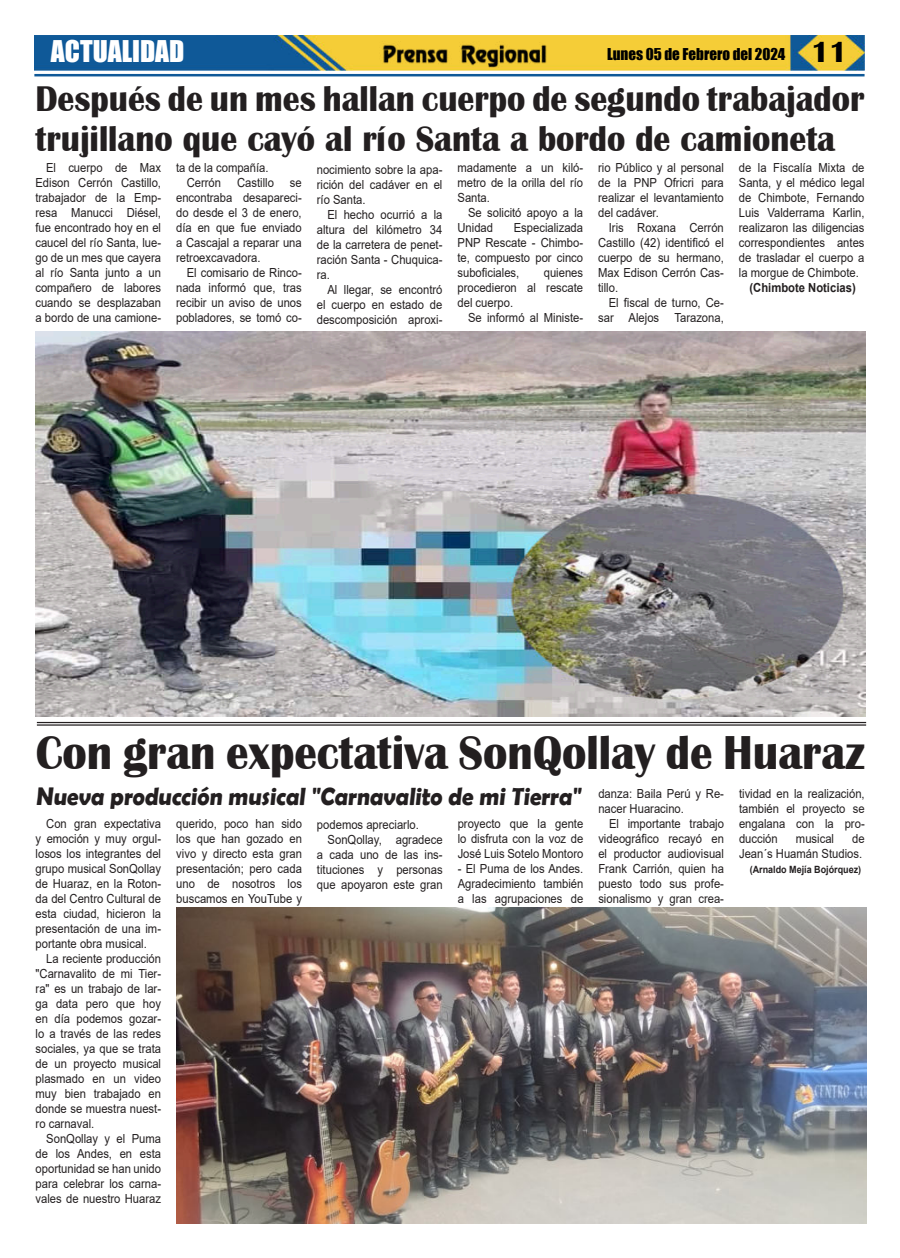
<style>
.page{position:relative;width:900px;height:1258px;background:#fff}
.page>*{position:absolute;margin:0;border:0;box-sizing:border-box;transform-origin:0 0}
.t1{font:700 49px "Britannic";color:#231f20;scale:.92 1}
.t2{font:700 36.75px/40px "Britannic";color:#231f20;scale:.92 1}
.t3{font:27.5px "Impact";color:#fff}
.t4{font:700 25px "Berlin Sans FB Demi";color:#231f20;scale:.92 1}
.t5{font:15px "Impact";color:#000}
.t6{font:12.5px/15px "Arial";color:#231f20;text-align:justify;scale:.9 1}
.t7{font:700 12.5px "Arial";color:#231f20;scale:.9 1}
.t8{font:700 10px "Arial";color:#231f20;scale:.9 1}
.s1{font-family:"Britannic";font-weight:700;font-size:30px}
</style>
<div class="page">
<img style="left:34px;top:35px;width:831px;height:36px">
<hr style="left:34px;top:74px;width:831px;height:2px;background:#0f5998">
<img style="left:380px;top:41px;width:169px;height:27px">
<img style="left:36px;top:332px;width:830px;height:384px">
<img style="left:176px;top:907px;width:690px;height:316px">
<hr style="left:37px;top:722px;width:829px;height:1px;background:#231f20">
<hr style="left:37px;top:724px;width:829px;height:2px;background:#231f20">
<h3 class="t3" style="left:51px;top:36px;width:135px">ACTUALIDAD</h3>
<p class="t5" style="left:607px;top:46px;width:242px">Lunes 05 de Febrero del 2024 <span class="s1">11</span></p>
<h2 class="t2" style="left:35px;top:82px;width:903px">Después de un mes hallan cuerpo de segundo trabajador trujillano que cayó al río Santa a bordo de camioneta</h2>
<p class="t6" style="left:457px;top:160px;width:141px">madamente a un kiló&shy;metro de la orilla del río Santa.</p>
<p class="t6" style="left:457px;top:205px;width:141px;text-indent:11px">Se solicitó apoyo a la<br>Unidad</p>
<p class="t6" style="left:35px;top:160px;width:141px;text-indent:11px">El cuerpo de Max Edison Cerrón Castillo, trabajador de la Emp&shy;resa Manucci Diésel, fue encontrado hoy en el caucel del río Santa, lue&shy;go de un mes que cayera al río Santa junto a un compañero de labores cuando se desplazaban a bordo de una camione-</p>
<p class="t6" style="left:187px;top:160px;width:93px;text-indent:-11px">ta de la compañía.<br>Cerrón</p>
<p class="t6" style="left:739px;top:160px;width:141px">de la Fiscalía Mixta de Santa, y el médico legal de Chimbote, Fernando Luis Valderrama Karlin, realizaron las diligencias correspondientes antes de trasladar el cuerpo a la morgue de Chimbote.</p>
<p class="t7" style="left:750px;top:283px;width:120px">(Chimbote Noticias)</p>
<p class="t6" style="left:598px;top:160px;width:141px">rio Público y al personal de la PNP Ofricri para realizar el levantamiento del cadáver.</p>
<p class="t6" style="left:598px;top:220px;width:141px;text-indent:11px">Iris Roxana Cerrón Castillo (42) identificó el cuerpo de su hermano, Max Edison Cerrón Cas&shy;tillo.</p>
<p class="t6" style="left:598px;top:295px;width:141px;text-align:right">El fiscal de turno, Ce&shy;sar Alejos Tarazona,</p>
<p class="t6" style="left:317px;top:163px;width:141px">nocimiento sobre la apa&shy;rición del cadáver en el río Santa.</p>
<p class="t6" style="left:317px;top:208px;width:141px;text-indent:11px">El hecho ocurrió a la altura del kilómetro 34 de la carretera de penet&shy;ración Santa - Chuquica&shy;ra.</p>
<p class="t6" style="left:317px;top:282px;width:141px;text-indent:11px">Al llegar, se encontró el cuerpo en estado de descomposición aproxi-</p>
<p class="t6" style="left:237px;top:176px;width:42px">Castillo</p>
<p class="t6" style="left:176px;top:176px;width:141px;text-indent:114px">se encontraba desapareci&shy;do desde el 3 de enero, día en que fue enviado a Cascajal a reparar una retroexcavadora.</p>
<p class="t6" style="left:176px;top:265px;width:141px;text-indent:11px">El comisario de Rinco&shy;nada informó que, tras recibir un aviso de unos pobladores, se tomó co-</p>
<p class="t6" style="left:457px;top:220px;width:141px;text-indent:56px">Especializada PNP Rescate - Chimbo&shy;te, compuesto por cinco suboficiales,</p>
<p class="t6" style="left:457px;top:265px;width:141px;text-indent:86px">quienes procedieron al rescate del cuerpo.</p>
<p class="t6" style="left:468px;top:310px;width:129px">Se informó al Ministe-</p>
<h1 class="t1" style="left:36px;top:735px;width:903px">Con gran expectativa SonQollay de Huaraz</h1>
<h3 class="t4" style="left:36px;top:785px;width:597px">Nueva producción musical "Carnavalito de mi Tierra"</h3>
<p class="t6" style="left:36px;top:816px;width:141px;text-indent:11px">Con gran expectativa y emoción y muy orgul&shy;losos los integrantes del grupo musical SonQollay de Huaraz, en la Roton&shy;da del Centro Cultural de esta ciudad, hicieron la presentación de una im&shy;portante obra musical.</p>
<p class="t6" style="left:36px;top:951px;width:141px;text-indent:11px">La reciente producción "Carnavalito de mi Tier&shy;ra" es un trabajo de lar&shy;ga data pero que hoy en día podemos gozar&shy;lo a través de las redes sociales, ya que se trata de un proyecto musical plasmado en un video muy bien trabajado en donde se muestra nuest&shy;ro carnaval.</p>
<p class="t6" style="left:36px;top:1131px;width:141px;text-indent:11px">SonQollay y el Puma de los Andes, en esta oportunidad se han unido para celebrar los carna&shy;vales de nuestro Huaraz</p>
<p class="t6" style="left:176px;top:817px;width:141px">querido, poco han sido los que han gozado en vivo y directo esta gran presentación; pero cada uno de nosotros los buscamos en YouTube y</p>
<p class="t6" style="left:317px;top:817px;width:115px">podemos apreciarlo.</p>
<p class="t6" style="left:328px;top:832px;width:129px">SonQollay, agradece</p>
<p class="t6" style="left:317px;top:848px;width:141px">a cada uno de las ins-</p>
<p class="t6" style="left:317px;top:862px;width:141px">tituciones y personas</p>
<p class="t6" style="left:317px;top:877px;width:141px">que apoyaron este gran</p>
<p class="t6" style="left:458px;top:816px;width:141px">proyecto que la gente lo disfruta con la voz de José Luis Sotelo Montoro</p>
<p class="t6" style="left:458px;top:861px;width:141px">- El Puma de los Andes.<br>Agradecimiento también a las agrupaciones de</p>
<p class="t6" style="left:598px;top:786px;width:141px">danza: Baila Perú y Re&shy;nacer Huaracino.</p>
<p class="t6" style="left:598px;top:816px;width:141px;text-indent:11px">El importante trabajo videográfico recayó en el productor audiovisual Frank Carrión, quien ha puesto todo sus profe&shy;sionalismo y gran crea-</p>
<p class="t6" style="left:739px;top:786px;width:141px">tividad en la realización, también el proyecto se engalana con la pro&shy;ducción</p>
<p class="t6" style="left:739px;top:832px;width:141px;text-align:right">de<br>Jean´s Huamán Studios.</p>
<p class="t8" style="left:750px;top:865px;width:125px">(Arnaldo Mejía Bojórquez)</p>
<p class="t6" style="left:796px;top:832px;width:44px">musical</p>
</div>
